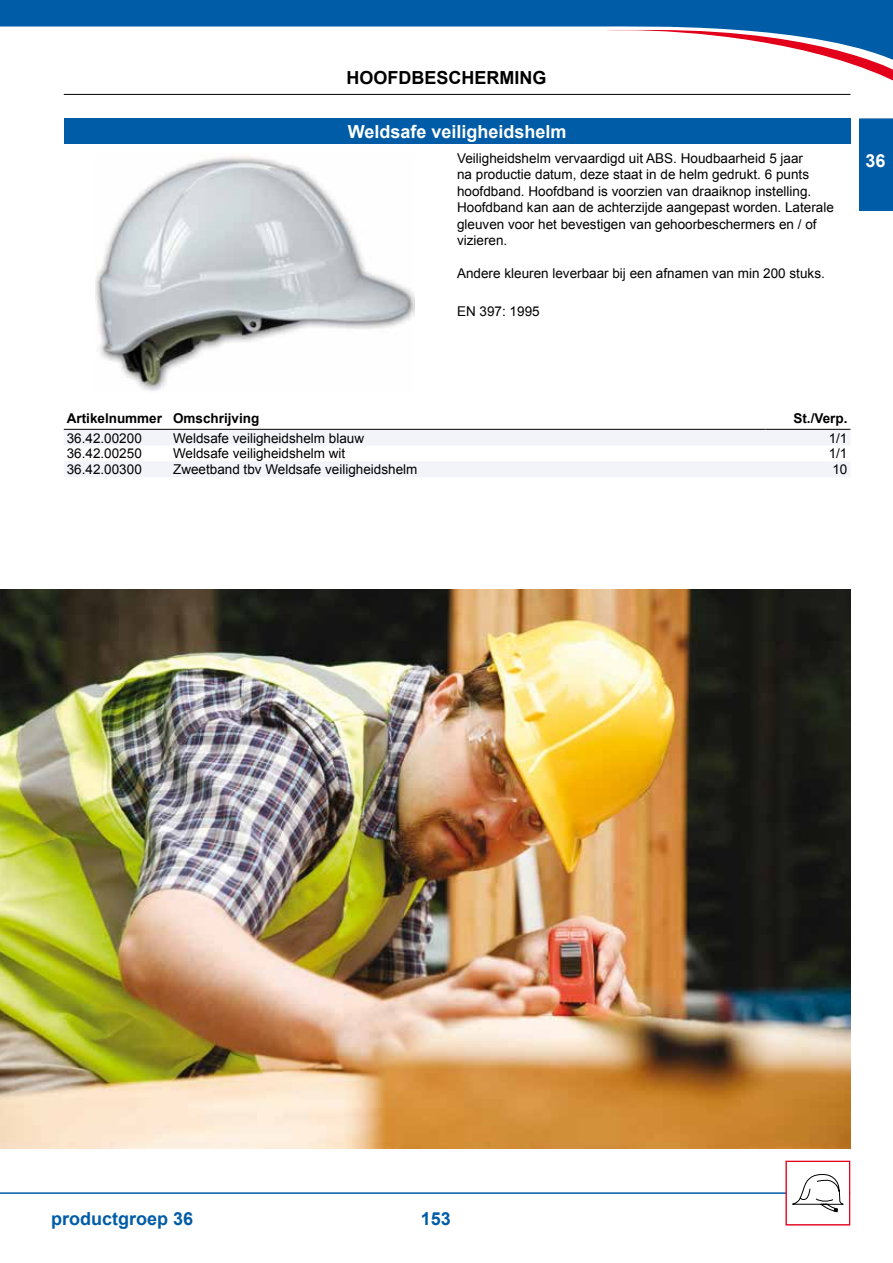
<style>
.page{position:relative;width:893px;height:1263px;background:#fff}
.page>*{position:absolute;margin:0;border:0;box-sizing:border-box;transform-origin:0 0}
.t1{font:700 18px "Arial";color:#fff}
.t2{font:700 18px "Arial";color:#005ca6}
.t3{font:700 18px "Arial";color:#000}
.t4{font:13.5px/16.5px "Arial";color:#000}
.t5{font:700 13.5px "Arial";color:#000}
</style>
<div class="page">
<hr style="left:64px;top:94px;width:786px;height:1px;background:#000">
<div style="left:859px;top:119px;width:34px;height:92px;background:#005ca6"></div>
<hr style="left:0;top:1192px;width:850px;height:2px;background:#005ca6">
<div style="left:786px;top:1161px;width:63px;height:64px;background:#fff"></div>
<svg style="left:792px;top:1174px;width:52px;height:39px"></svg>
<div style="left:786px;top:1161px;width:64px;height:64px;border:1px solid #e2001a"></div>
<svg style="left:0;top:0;width:893px;height:30px;fill:#005ca6"></svg>
<svg style="left:607px;top:30px;width:286px;height:51px"></svg>
<div style="left:64px;top:119px;width:786px;height:25px;background:#005ca6"></div>
<img style="left:96px;top:156px;width:319px;height:235px">
<svg style="left:64px;top:430px;width:786px;height:47px"></svg>
<hr style="left:64px;top:429px;width:106px;height:1px;background:#000">
<hr style="left:170px;top:429px;width:595px;height:1px;background:#000">
<hr style="left:765px;top:429px;width:85px;height:1px;background:#000">
<img style="left:0;top:590px;width:850px;height:558px">
<h1 class="t3" style="left:346px;top:66px;width:201px">Hoofdbescherming</h1>
<h1 class="t1" style="left:348px;top:119px;width:220px">Weldsafe veiligheidshelm</h1>
<p class="t4" style="left:457px;top:150px;width:378px">Veiligheidshelm vervaardigd uit ABS. Houdbaarheid 5 jaar<br>na productie datum, deze staat in de helm gedrukt. 6 punts hoofdband. Hoofdband is voorzien van draaiknop instelling.<br>Hoofdband kan aan de achterzijde aangepast worden. Laterale gleuven voor het bevestigen van gehoorbeschermers en / of vizieren.</p>
<p class="t4" style="left:457px;top:265px;width:369px">Andere kleuren leverbaar bij een afnamen van min 200 stuks.</p>
<p class="t4" style="left:457px;top:303px;width:84px">EN 397: 1995</p>
<h1 class="t1" style="left:866px;top:149px;width:22px">36</h1>
<p class="t5" style="left:67px;top:410px;width:194px">Artikelnummer Omschrijving</p>
<p class="t5" style="left:793px;top:410px;width:56px">St./Verp.</p>
<p class="t4" style="left:67px;top:430px;width:77px">36.42.00200</p>
<p class="t4" style="left:173px;top:430px;width:193px">Weldsafe veiligheidshelm blauw</p>
<p class="t4" style="left:829px;top:430px;width:20px">1/1</p>
<p class="t4" style="left:67px;top:445px;width:77px">36.42.00250</p>
<p class="t4" style="left:173px;top:445px;width:174px">Weldsafe veiligheidshelm wit</p>
<p class="t4" style="left:829px;top:445px;width:20px">1/1</p>
<p class="t4" style="left:67px;top:461px;width:77px">36.42.00300</p>
<p class="t4" style="left:173px;top:461px;width:246px">Zweetband tbv Weldsafe veiligheidshelm</p>
<p class="t4" style="left:832px;top:461px;width:17px">10</p>
<h1 class="t2" style="left:51px;top:1206px;width:144px">productgroep 36</h1>
<h1 class="t2" style="left:421px;top:1207px;width:32px">153</h1>
</div>
